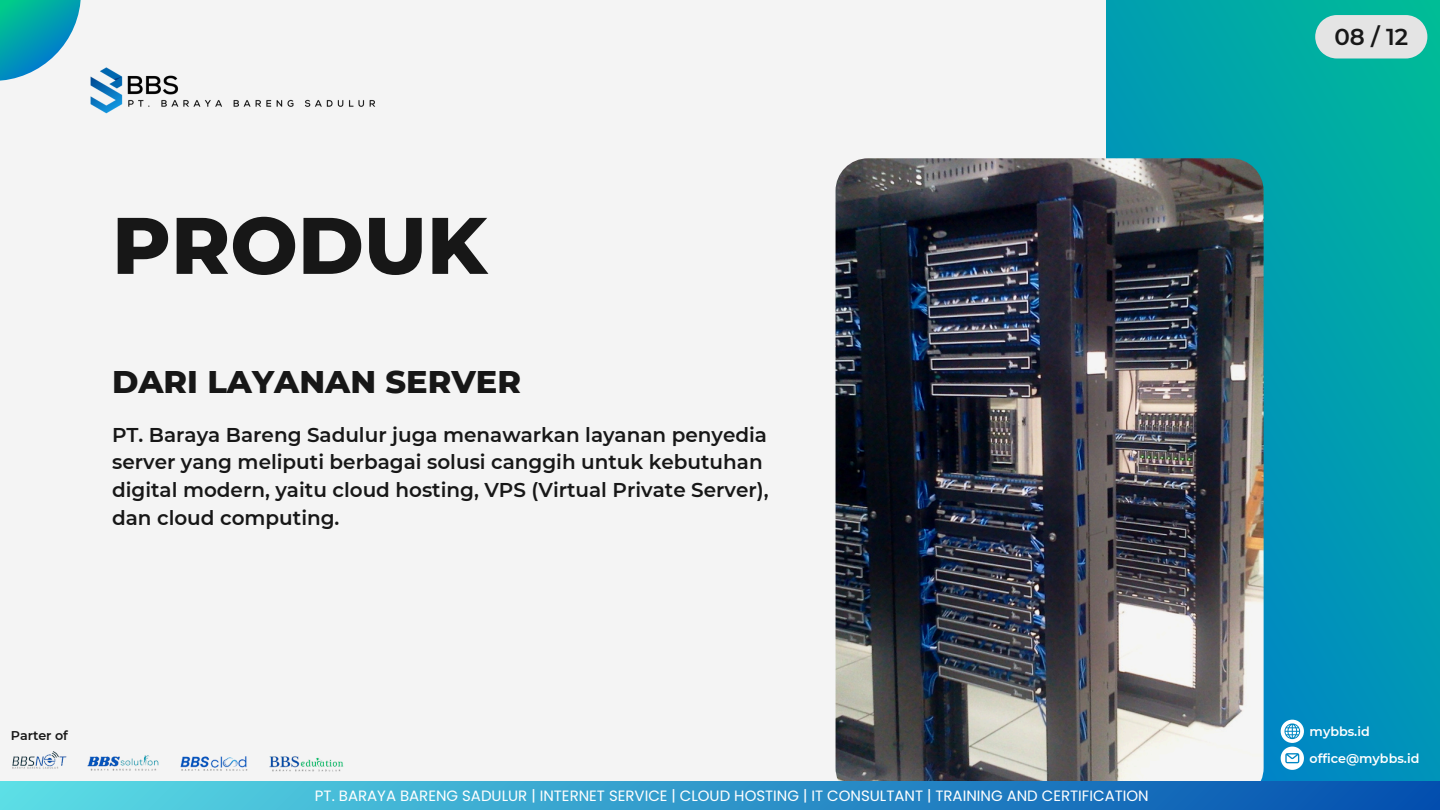
<style>
.page{position:relative;width:1440px;height:810px;background:#f4f4f4}
.page>*{position:absolute;margin:0;border:0;box-sizing:border-box;transform-origin:0 0}
.t1{font:800 80px "Montserrat";color:#171717}
.t2{font:800 32px "Montserrat";color:#171717}
.t3{font:600 23px "Montserrat";color:#171717}
.t4{font:600 20px/27.8px "Montserrat";color:#171717}
.t5{font:15px "Poppins";color:#fff}
.t6{font:600 12.7px "Montserrat";color:#fff}
.t7{font:600 12.7px "Montserrat";color:#171717}
</style>
<div class="page">
<img style="left:90px;top:67px;width:286px;height:47px">
<img style="left:87px;top:755px;width:257px;height:17px">
<svg style="left:1106px;top:0;width:334px;height:781px;background:#009fae"></svg>
<img style="left:836px;top:158px;width:428px;height:642px;border-radius:33px">
<div style="left:0;top:781px;width:1440px;height:29px;background:linear-gradient(to right,#5cdfe6,#034eaf)"></div>
<img style="left:12px;top:751px;width:55px;height:18px">
<svg style="left:0;top:0;width:81px;height:81px"></svg>
<svg style="left:1315px;top:15px;width:112px;height:44px"></svg>
<svg style="left:1281px;top:720px;width:23px;height:50px"></svg>
<h1 class="t1" style="left:112px;top:196px;width:376px">PRODUK</h1>
<p class="t2" style="left:112px;top:362px;width:410px">DARI LAYANAN SERVER</p>
<p class="t4" style="left:112px;top:421px;width:658px">PT. Baraya Bareng Sadulur juga menawarkan layanan penyedia server yang meliputi berbagai solusi canggih untuk kebutuhan digital modern, yaitu cloud hosting, VPS (Virtual Private Server), dan cloud computing.</p>
<p class="t7" style="left:11px;top:727px;width:59px">Parter of</p>
<p class="t5" style="left:315px;top:785px;width:835px">PT. BARAYA BARENG SADULUR | INTERNET SERVICE | CLOUD HOSTING | IT CONSULTANT | TRAINING AND CERTIFICATION</p>
<p class="t3" style="left:1334px;top:23px;width:75px">08 / 12</p>
<h2 class="t6" style="left:1310px;top:724px;width:62px">mybbs.id</h2>
<h4 class="t6" style="left:1310px;top:750px;width:111px">office@mybbs.id</h4>
</div>
